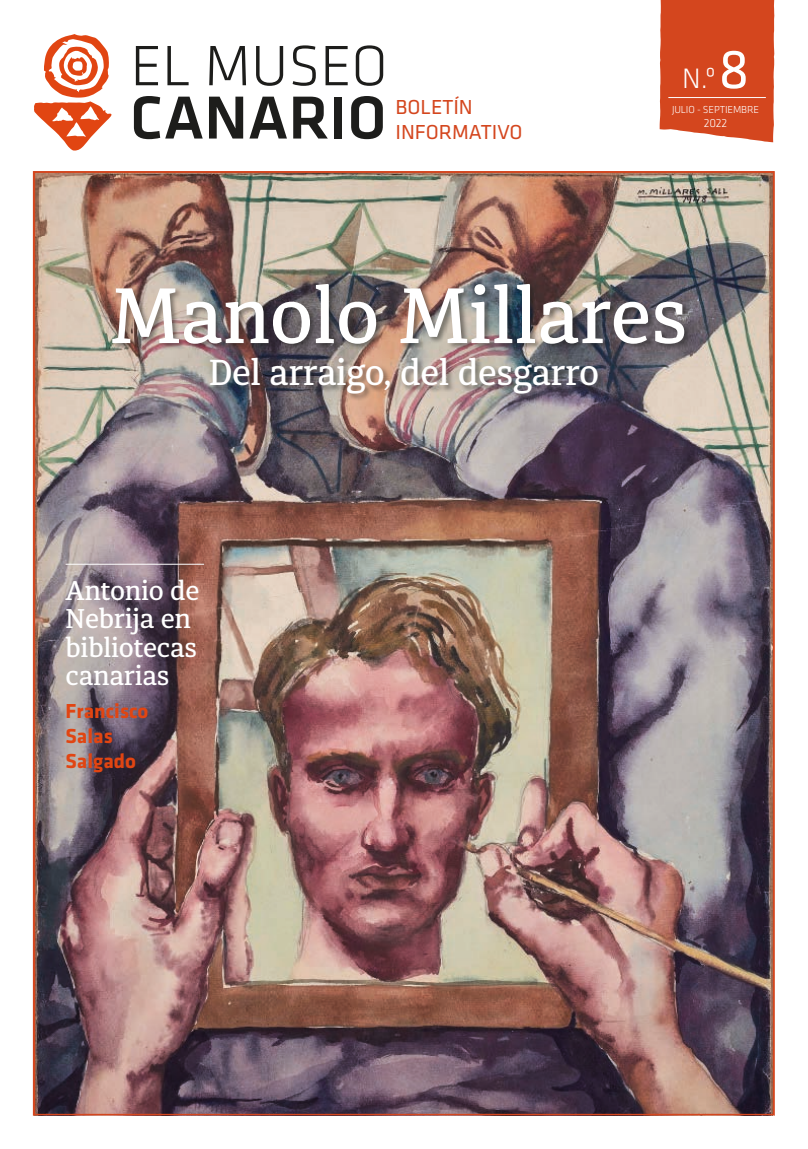
<style>
.page{position:relative;width:808px;height:1149px;background:#fff}
.page>*{position:absolute;margin:0;border:0;box-sizing:border-box;transform-origin:0 0}
.texto_base{font:500 78px "Diaria Pro";color:#fff}
.t1{font:56.85px "Klavika";color:#fff}
.texto_base-2{font:500 36px "Diaria Pro";letter-spacing:-.01em;color:#fff}
.t2{font:300 29.1px "Klavika";color:#fff}
.titulo_portada{font:500 27px/28.5px "Diaria Pro";letter-spacing:-.01em;color:#fff}
.apartado_portada{font:700 21px/25.2px "Klavika";color:#e14512}
.t3{font:21px "Klavika";color:#d4461e}
.t4{font:300 12px "Klavika";color:#fff}
.t5{font:300 10.5px "Klavika";letter-spacing:-.01em;color:#fff}
</style>
<div class="page">
<img style="left:34px;top:174px;width:740px;height:941px">
<svg style="left:660px;top:0;width:114px;height:142px;background:#d64f29"></svg>
<svg style="left:136px;top:46px;width:22px;height:39px"></svg>
<svg style="left:167px;top:46px;width:22px;height:39px"></svg>
<svg style="left:209px;top:46px;width:37px;height:39px"></svg>
<svg style="left:256px;top:46px;width:27px;height:40px"></svg>
<svg style="left:293px;top:45px;width:23px;height:41px"></svg>
<svg style="left:325px;top:46px;width:23px;height:39px"></svg>
<svg style="left:356px;top:45px;width:27px;height:41px"></svg>
<svg style="left:134px;top:96px;width:69px;height:43px"></svg>
<svg style="left:209px;top:97px;width:34px;height:41px"></svg>
<svg style="left:249px;top:97px;width:38px;height:41px"></svg>
<svg style="left:293px;top:97px;width:35px;height:41px"></svg>
<div style="left:334px;top:97px;width:8px;height:41px;background:#1d1d1b"></div>
<svg style="left:351px;top:96px;width:32px;height:43px"></svg>
<svg style="left:34px;top:34px;width:78px;height:116px"></svg>
<hr style="left:668px;top:97px;width:98px;height:1px;background:#fff">
<div style="left:209px;top:356px;width:397px;height:45px;background:#1d1d1b;opacity:.5"></div>
<div style="left:110px;top:282px;width:581px;height:68px;background:#1d1d1b;opacity:.5"></div>
<hr style="left:66px;top:563px;width:138px;height:1px;background:#fff">
<p class="t3" style="left:395px;top:95px;width:79px">BOLETÍN</p>
<p class="t3" style="left:395px;top:121px;width:129px">INFORMATIVO</p>
<p class="t2" style="left:682px;top:62px;width:35px">N.º</p>
<p class="t1" style="left:718px;top:38px;width:32px">8</p>
<p class="t5" style="left:672px;top:104px;width:89px">JULIO - SEPTIEMBRE</p>
<p class="t4" style="left:704px;top:116px;width:25px">2022</p>
<p class="texto_base" style="left:111px;top:268px;width:578px">Manolo Millares</p>
<p class="texto_base-2" style="left:209px;top:351px;width:392px">Del arraigo, del desgarro</p>
<p class="titulo_portada" style="left:66px;top:575px;width:135px">Antonio de<br>Nebrija en bibliotecas canarias</p>
<p class="apartado_portada" style="left:66px;top:698px;width:84px">Francisco<br>Salas<br>Salgado</p>
</div>
